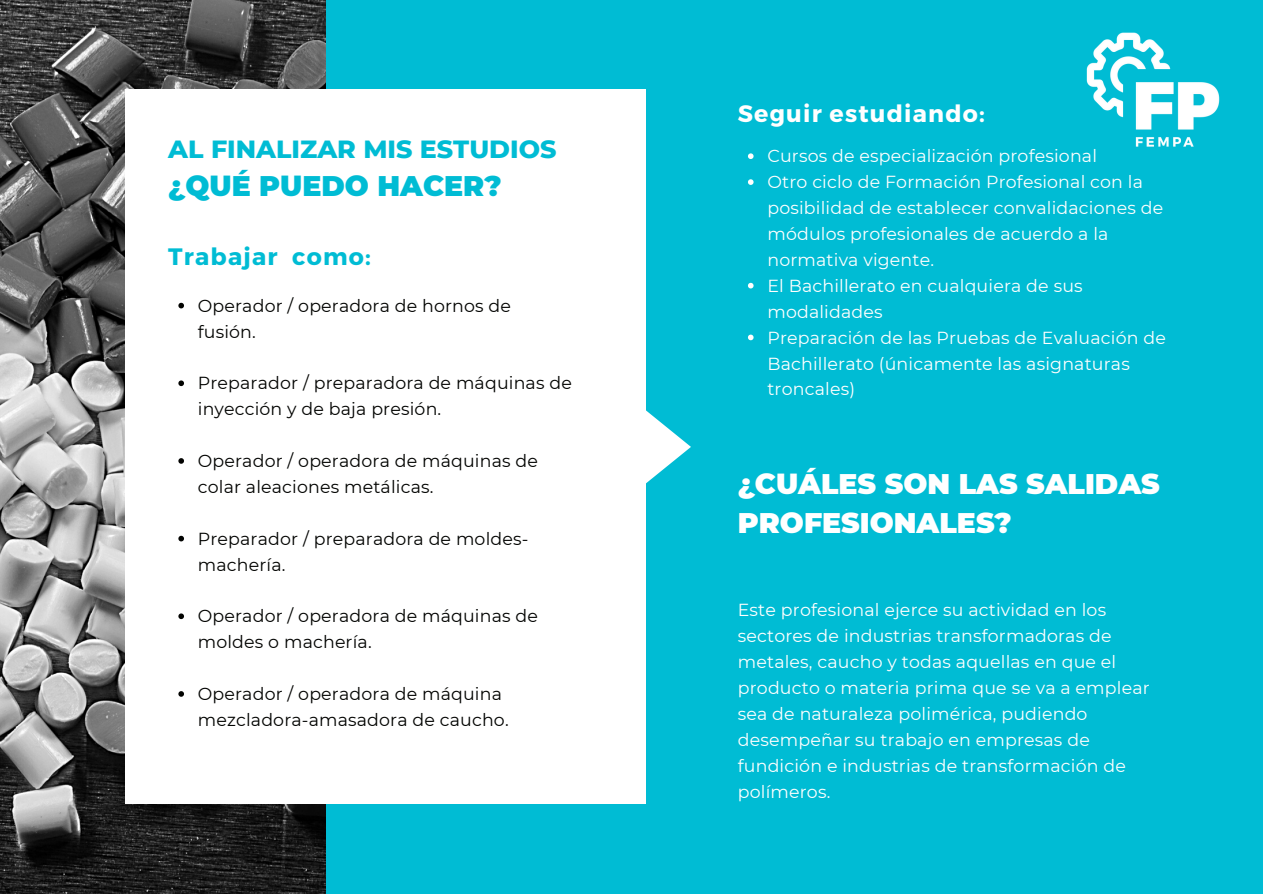
<style>
.page{position:relative;width:1263px;height:894px;background:#fff}
.page>*{position:absolute;margin:0;border:0;box-sizing:border-box;transform-origin:0 0}
.t1{font:900 28.35px/39.3px "Montserrat";color:#fff}
.t2{font:900 28.35px "Montserrat";color:#00bcd4}
.t3{font:800 25.35px "Montserrat";color:#00bcd4}
.t4{font:700 23.7px "Montserrat";letter-spacing:.05em;color:#fff}
.t5{font:700 23.7px "Montserrat";letter-spacing:.05em;color:#00bcd4}
.t6{font:17.4px/25.8px "Montserrat";letter-spacing:.01em;color:#fff}
.t7{font:17.4px/25.8px "Montserrat";letter-spacing:.01em;color:#020301}
</style>
<div class="page">
<div style="left:0;top:0;width:1263px;height:893px;background:#00bcd4"></div>
<img style="left:0;top:0;width:325px;height:893px">
<div style="left:125px;top:89px;width:521px;height:714px;background:#fff"></div>
<svg style="left:646px;top:410px;width:45px;height:74px"></svg>
<svg style="left:748px;top:153px;width:6px;height:6px"></svg>
<svg style="left:748px;top:179px;width:6px;height:6px"></svg>
<svg style="left:748px;top:283px;width:6px;height:5px"></svg>
<svg style="left:748px;top:334px;width:6px;height:6px"></svg>
<svg style="left:178px;top:303px;width:6px;height:5px"></svg>
<svg style="left:178px;top:380px;width:6px;height:6px"></svg>
<svg style="left:178px;top:458px;width:6px;height:5px"></svg>
<svg style="left:178px;top:535px;width:6px;height:6px"></svg>
<svg style="left:178px;top:613px;width:6px;height:6px"></svg>
<svg style="left:178px;top:691px;width:6px;height:5px"></svg>
<img style="left:1086px;top:32px;width:134px;height:115px">
<p class="t3" style="left:168px;top:133px;width:390px">AL FINALIZAR MIS ESTUDIOS</p>
<p class="t2" style="left:168px;top:168px;width:335px">¿QUÉ PUEDO HACER?</p>
<p class="t5" style="left:168px;top:241px;width:204px">Trabajar como:</p>
<p class="t7" style="left:198px;top:292px;width:315px">Operador / operadora de hornos de fusión.</p>
<p class="t7" style="left:198px;top:370px;width:376px">Preparador / preparadora de máquinas de inyección y de baja presión.</p>
<p class="t7" style="left:198px;top:448px;width:342px">Operador / operadora de máquinas de colar aleaciones metálicas.</p>
<p class="t7" style="left:198px;top:525px;width:332px">Preparador / preparadora de moldes&shy;machería.</p>
<p class="t7" style="left:198px;top:603px;width:342px">Operador / operadora de máquinas de moldes o machería.</p>
<p class="t7" style="left:198px;top:680px;width:312px">Operador / operadora de máquina mezcladora-amasadora de caucho.</p>
<p class="t4" style="left:738px;top:98px;width:248px">Seguir estudiando:</p>
<p class="t6" style="left:767px;top:143px;width:331px">Cursos de especialización profesional</p>
<p class="t6" style="left:767px;top:169px;width:397px">Otro ciclo de Formación Profesional con la posibilidad de establecer convalidaciones de módulos profesionales de acuerdo a la normativa vigente.</p>
<p class="t6" style="left:767px;top:272px;width:317px">El Bachillerato en cualquiera de sus modalidades</p>
<p class="t6" style="left:767px;top:324px;width:400px">Preparación de las Pruebas de Evaluación de<br>Bachillerato (únicamente las asignaturas troncales)</p>
<p class="t1" style="left:738px;top:464px;width:423px">¿CUÁLES SON LAS SALIDAS<br>PROFESIONALES?</p>
<p class="t6" style="left:738px;top:597px;width:413px">Este profesional ejerce su actividad en los sectores de industrias transformadoras de metales, caucho y todas aquellas en que el producto o materia prima que se va a emplear sea de naturaleza polimérica, pudiendo desempeñar su trabajo en empresas de fundición e industrias de transformación de polímeros.</p>
</div>
